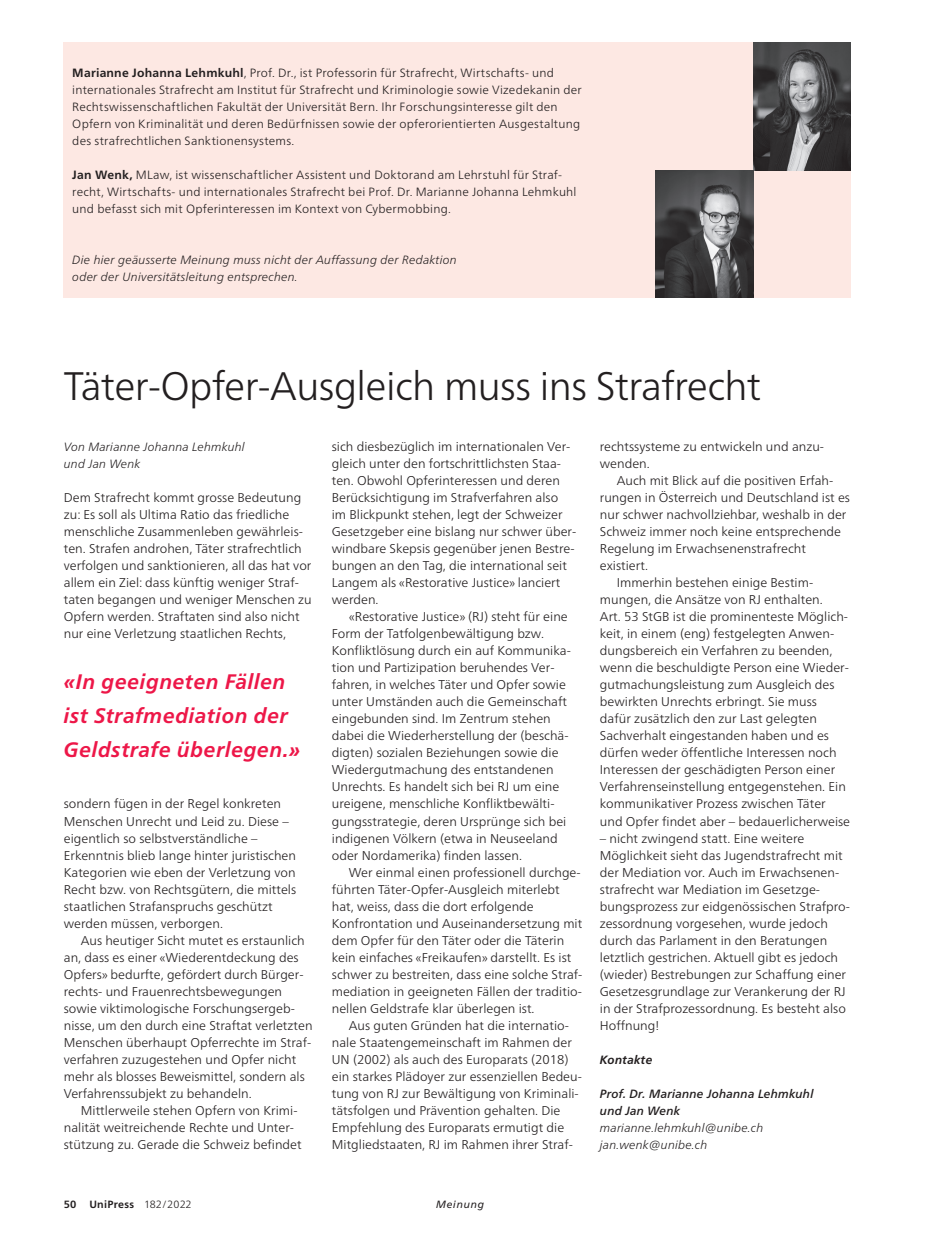
<style>
.page{position:relative;width:936px;height:1234px;background:#fff}
.page>*{position:absolute;margin:0;border:0;box-sizing:border-box;transform-origin:0 0}
.t1{font:300 39.75px "Frutiger Neue LT Pro";letter-spacing:-.015em;color:#231f20}
.t2{font:italic 700 21px/34px "Frutiger Neue LT Pro";letter-spacing:.025em;color:#ed1748}
.t3{font:300 12.75px/17px "Frutiger Neue LT Pro";color:#231f20}
.t4{font:300 12px/17px "Frutiger Neue LT Pro";letter-spacing:.015em;color:#231f20}
.t5{font:italic 300 12px/17px "Frutiger Neue LT Pro";letter-spacing:.015em;color:#231f20}
.t6{font:italic 500 12px/17px "Frutiger Neue LT Pro";letter-spacing:.01em;color:#231f20}
.t7{font:italic 700 12px "Frutiger Neue LT Pro";letter-spacing:.015em;color:#231f20}
.t8{font:700 10.5px "Frutiger Neue LT Pro";letter-spacing:.03em;color:#231f20}
.t9{font:italic 10.5px "Frutiger Neue LT Pro";letter-spacing:.06em;color:#231f20}
.s1{font-weight:700}
.s2{font-weight:300}
</style>
<div class="page">
<div style="left:64px;top:43px;width:786px;height:255px;background:#fde8e3"></div>
<img style="left:753px;top:43px;width:97px;height:127px">
<img style="left:655px;top:170px;width:98px;height:128px">
<p class="t4" style="left:72px;top:64px;width:511px"><span class="s1">Marianne Johanna Lehmkuhl</span>, Prof. Dr., ist Professorin für Strafrecht, Wirtschafts- und internationales Strafrecht am Institut für Strafrecht und Kriminologie sowie Vizedekanin der Rechtswissenschaftlichen Fakultät der Universität Bern. Ihr Forschungsinteresse gilt den Opfern von Kriminalität und deren Bedürfnissen sowie der opferorientierten Ausgestaltung des strafrechtlichen Sanktionensystems.</p>
<p class="t4" style="left:72px;top:166px;width:505px"><span class="s1">Jan Wenk,</span> MLaw, ist wissenschaftlicher Assistent und Doktorand am Lehrstuhl für Straf&shy;recht, Wirtschafts- und internationales Strafrecht bei Prof. Dr. Marianne Johanna Lehmkuhl und befasst sich mit Opferinteressen im Kontext von Cybermobbing.</p>
<p class="t5" style="left:72px;top:251px;width:386px">Die hier geäusserte Meinung muss nicht der Auffassung der Redaktion oder der Universitätsleitung entsprechen.</p>
<h1 class="t1" style="left:64px;top:362px;width:698px">Täter-Opfer-Ausgleich muss ins Strafrecht</h1>
<p class="t3" style="left:600px;top:438px;width:226px">rechtssysteme zu entwickeln und anzu&shy;wenden.</p>
<p class="t3" style="left:616px;top:472px;width:218px">Auch mit Blick auf die positiven Erfah-</p>
<p class="t3" style="left:600px;top:489px;width:252px">rungen in Österreich und Deutschland ist es</p>
<p class="t3" style="left:600px;top:506px;width:248px">nur schwer nachvollziehbar, weshalb in der</p>
<p class="t3" style="left:600px;top:523px;width:243px">Schweiz immer noch keine entsprechende</p>
<p class="t3" style="left:600px;top:540px;width:208px">Regelung im Erwachsenenstrafrecht</p>
<p class="t3" style="left:600px;top:557px;width:50px">existiert.</p>
<p class="t3" style="left:616px;top:574px;width:198px">Immerhin bestehen einige Bestim-</p>
<p class="t3" style="left:600px;top:591px;width:224px">mungen, die Ansätze von RJ enthalten.</p>
<p class="t3" style="left:600px;top:608px;width:250px">Art. 53 StGB ist die prominenteste Möglich-</p>
<p class="t3" style="left:600px;top:625px;width:236px">keit, in einem (eng) festgelegten Anwen-</p>
<p class="t3" style="left:600px;top:642px;width:234px">dungsbereich ein Verfahren zu beenden,</p>
<p class="t3" style="left:600px;top:659px;width:250px">wenn die beschuldigte Person eine Wieder-</p>
<p class="t3" style="left:600px;top:676px;width:236px">gutmachungsleistung zum Ausgleich des</p>
<p class="t3" style="left:600px;top:693px;width:219px">bewirkten Unrechts erbringt. Sie muss</p>
<p class="t3" style="left:600px;top:710px;width:219px">dafür zusätzlich den zur Last gelegten</p>
<p class="t3" style="left:600px;top:727px;width:231px">Sachverhalt eingestanden haben und es</p>
<p class="t3" style="left:600px;top:744px;width:238px">dürfen weder öffentliche Interessen noch</p>
<p class="t3" style="left:600px;top:761px;width:237px">Interessen der geschädigten Person einer</p>
<p class="t3" style="left:600px;top:778px;width:247px">Verfahrenseinstellung entgegenstehen. Ein</p>
<p class="t3" style="left:600px;top:795px;width:227px">kommunikativer Prozess zwischen Täter</p>
<p class="t3" style="left:600px;top:812px;width:252px">und Opfer findet aber – bedauerlicherweise</p>
<p class="t3" style="left:600px;top:829px;width:251px">– nicht zwingend statt. Eine weitere Möglichkeit sieht das Jugendstrafrecht mit der Mediation vor. Auch im Erwachsenen&shy;strafrecht war Mediation im Gesetzge&shy;bungsprozess zur eidgenössischen Strafpro&shy;zessordnung vorgesehen, wurde jedoch durch das Parlament in den Beratungen letztlich gestrichen. Aktuell gibt es jedoch (wieder) Bestrebungen zur Schaffung einer Gesetzesgrundlage zur Verankerung der RJ in der Strafprozessordnung. Es besteht also Hoffnung!</p>
<p class="t3" style="left:332px;top:438px;width:246px">sich diesbezüglich im internationalen Ver&shy;gleich unter den fortschrittlichsten Staa&shy;ten. Obwohl Opferinteressen und deren Berücksichtigung im Strafverfahren also<br>im Blickpunkt stehen, legt der Schweizer Gesetzgeber eine bislang nur schwer über&shy;windbare Skepsis gegenüber jenen Bestre&shy;bungen an den Tag, die international seit Langem als «Restorative Justice» lanciert werden.</p>
<p class="t3" style="left:332px;top:608px;width:240px;text-indent:17px">«Restorative Justice» (RJ) steht für eine Form der Tatfolgenbewältigung bzw.<br>Konfliktlösung durch ein auf Kommunika&shy;tion und Partizipation beruhendes Ver&shy;fahren, in welches Täter und Opfer sowie unter Umständen auch die Gemeinschaft eingebunden sind. Im Zentrum stehen dabei die Wiederherstellung der (beschä&shy;digten) sozialen Beziehungen sowie die Wiedergutmachung des entstandenen Unrechts. Es handelt sich bei RJ um eine ureigene, menschliche Konfliktbewälti&shy;gungsstrategie, deren Ursprünge sich bei indigenen Völkern (etwa in Neuseeland oder Nordamerika) finden lassen.</p>
<p class="t3" style="left:332px;top:863px;width:252px;text-indent:17px">Wer einmal einen professionell durchge&shy;führten Täter-Opfer-Ausgleich miterlebt hat, weiss, dass die dort erfolgende Konfrontation und Auseinandersetzung mit dem Opfer für den Täter oder die Täterin kein einfaches «Freikaufen» darstellt. Es ist schwer zu bestreiten, dass eine solche Straf&shy;mediation in geeigneten Fällen der traditio&shy;nellen Geldstrafe klar überlegen ist.</p>
<p class="t3" style="left:332px;top:1016px;width:251px;text-indent:17px">Aus guten Gründen hat die internatio&shy;nale Staatengemeinschaft im Rahmen der UN (2002) als auch des Europarats (2018) ein starkes Plädoyer zur essenziellen Bedeu&shy;tung von RJ zur Bewältigung von Kriminali&shy;tätsfolgen und Prävention gehalten. Die Empfehlung des Europarats ermutigt die Mitgliedstaaten, RJ im Rahmen ihrer Straf-</p>
<p class="t5" style="left:64px;top:438px;width:182px">Von Marianne Johanna Lehmkuhl und Jan Wenk</p>
<p class="t3" style="left:64px;top:489px;width:249px">Dem Strafrecht kommt grosse Bedeutung zu: Es soll als Ultima Ratio das friedliche menschliche Zusammenleben gewährleis&shy;ten. Strafen androhen, Täter strafrechtlich verfolgen und sanktionieren, all das hat vor allem ein Ziel: dass künftig weniger Straf&shy;taten begangen und weniger Menschen zu Opfern werden. Straftaten sind also nicht nur eine Verletzung staatlichen Rechts,</p>
<h2 class="t2" style="left:64px;top:665px;width:238px">«In geeigneten Fällen ist Strafmediation der<br>Geldstrafe überlegen.»</h2>
<p class="t3" style="left:64px;top:795px;width:234px">sondern fügen in der Regel konkreten Menschen Unrecht und Leid zu. Diese – eigentlich so selbstverständliche – Erkenntnis blieb lange hinter juristischen Kategorien wie eben der Verletzung von Recht bzw. von Rechtsgütern, die mittels staatlichen Strafanspruchs geschützt werden müssen, verborgen.</p>
<p class="t3" style="left:64px;top:931px;width:250px;text-indent:17px">Aus heutiger Sicht mutet es erstaunlich an, dass es einer «Wiederentdeckung des Opfers» bedurfte, gefördert durch Bürger&shy;rechts- und Frauenrechtsbewegungen sowie viktimologische Forschungsergeb&shy;nisse, um den durch eine Straftat verletzten Menschen überhaupt Opferrechte im Straf&shy;verfahren zuzugestehen und Opfer nicht mehr als blosses Beweismittel, sondern als Verfahrenssubjekt zu behandeln.</p>
<p class="t3" style="left:64px;top:1101px;width:239px;text-indent:17px">Mittlerweile stehen Opfern von Krimi&shy;nalität weitreichende Rechte und Unter&shy;stützung zu. Gerade die Schweiz befindet</p>
<p class="t7" style="left:600px;top:1052px;width:54px">Kontakte</p>
<p class="t6" style="left:600px;top:1084px;width:215px">Prof. Dr. Marianne Johanna Lehmkuhl und Jan Wenk</p>
<p class="t5" style="left:600px;top:1118px;width:165px">marianne.lehmkuhl@unibe.ch jan.wenk@unibe.ch</p>
<p class="t8" style="left:64px;top:1198px;width:129px">50 UniPress <span class="s2">182/2022</span></p>
<p class="t9" style="left:436px;top:1197px;width:50px">Meinung</p>
</div>
